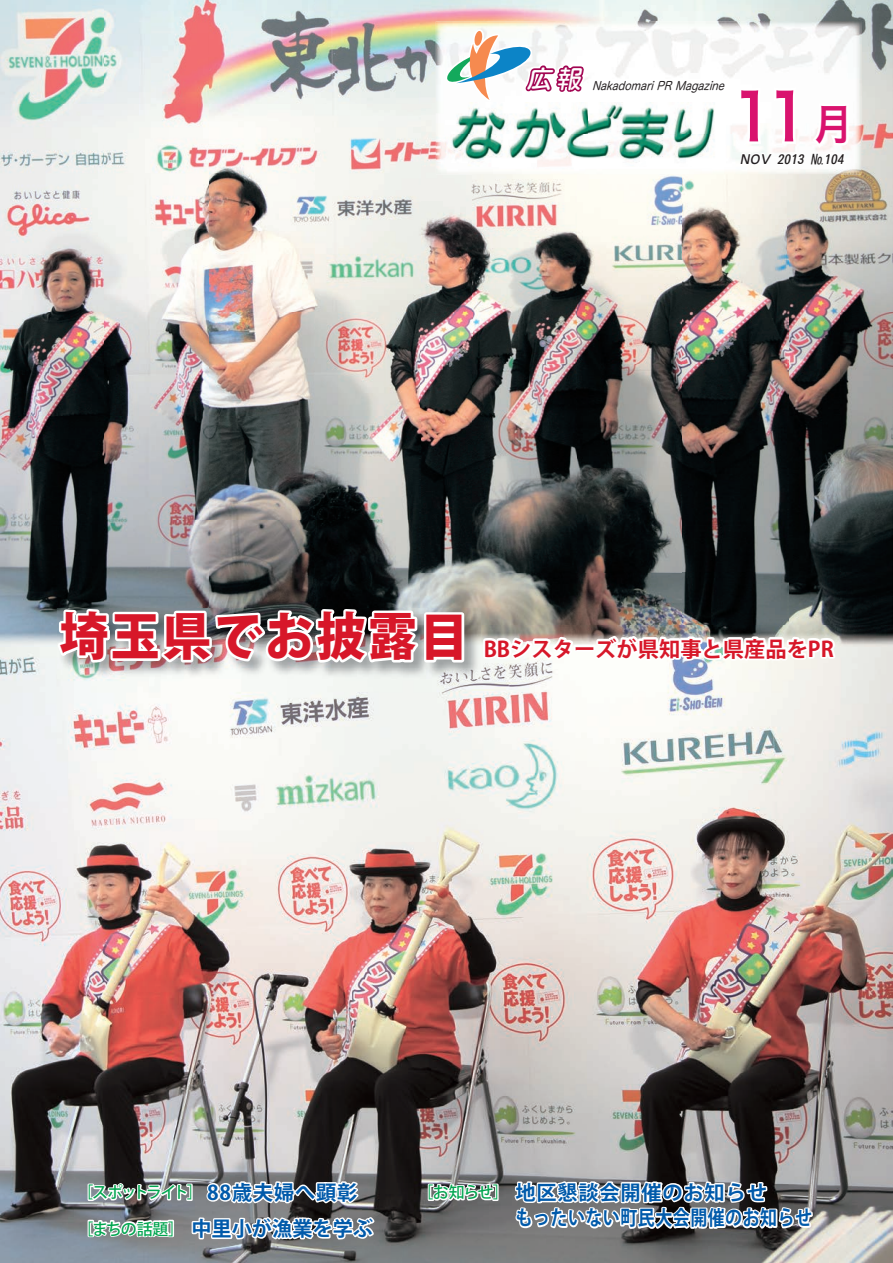
<style>
.page{position:relative;width:893px;height:1263px;background:#fff}
.page>*{position:absolute;margin:0;border:0;box-sizing:border-box;transform-origin:0 0}
.t1{font:63.75px "Hira Kaku Pro W6";color:#d9136e;scale:.9 1}
.t2{font:800 51px "Koz Go Pro";letter-spacing:.05em;color:#d71729;scale:.96 1}
.t3{font:42.45px "Hira Kaku Pro W6";color:#d9136e;scale:.9 1}
.t4{font:italic 24.45px "Motoya Maru W4 90 msp RKSJ H";color:#fff}
.t5{font:700 21.3px "Koz Go Pro";color:#d71729}
.t6{font:700 20.25px "Koz Go Pro";letter-spacing:.03em;color:#015aaa}
.t7{font:700 20.25px "Koz Go Pro";letter-spacing:.03em;color:#015aaa;scale:.84 1}
.t8{font:700 20.25px "Koz Go Pro";color:#015aaa}
.t9{font:500 15.9px "Koz Go Pro";letter-spacing:-.11em;color:#00a54f}
.t10{font:500 15.9px "Koz Go Pro";letter-spacing:-.135em;color:#00a54f}
.t11{font:italic 12.75px "Motoya Cedar W4 90 msp RKSJ H";color:#231f20}
.t12{font:italic 11.7px "Hira Maru Pro W4";color:#231f20;scale:.9 1}
</style>
<div class="page">
<img style="left:0;top:646px;width:893px;height:617px">
<img style="left:0;top:0;width:420px;height:521px">
<img style="left:420px;top:0;width:473px;height:52px">
<img style="left:420px;top:52px;width:53px;height:521px">
<img style="left:841px;top:52px;width:52px;height:573px">
<img style="left:473px;top:174px;width:315px;height:399px">
<img style="left:788px;top:175px;width:53px;height:450px">
<img style="left:0;top:521px;width:105px;height:104px">
<img style="left:105px;top:521px;width:315px;height:23px">
<img style="left:467px;top:573px;width:321px;height:52px">
<img style="left:480px;top:625px;width:413px;height:21px">
<svg style="left:86px;top:1057px;width:291px;height:185px;background:#918e8e"></svg>
<svg style="left:426px;top:1182px;width:74px;height:21px"></svg>
<svg style="left:512px;top:1175px;width:303px;height:88px"></svg>
<img style="left:57px;top:608px;width:423px;height:70px">
<svg style="left:54px;top:544px;width:413px;height:124px"></svg>
<svg style="left:481px;top:632px;width:359px;height:34px"></svg>
<img style="left:436px;top:21px;width:9px;height:102px">
<img style="left:727px;top:21px;width:134px;height:102px">
<img style="left:436px;top:123px;width:425px;height:51px">
<svg style="left:445px;top:0;width:282px;height:167px"></svg>
<hr style="left:522px;top:95px;width:204px;height:1px;background:#fff">
<svg style="left:736px;top:84px;width:117px;height:91px"></svg>
<p class="t4" style="left:527px;top:66px;width:60px">広報</p>
<p class="t12" style="left:592px;top:75px;width:154px">Nakadomari PR Magazine</p>
<h1 class="t1" style="left:732px;top:59px;width:86px">11</h1>
<h3 class="t3" style="left:814px;top:86px;width:44px">月</h3>
<p class="t11" style="left:740px;top:153px;width:87px">NOV 2013 No</p>
<p class="t11" style="left:824px;top:153px;width:24px">104</p>
<h2 class="t2" style="left:60px;top:603px;width:428px">埼玉県でお披露目</h2>
<p class="t5" style="left:484px;top:635px;width:352px">BBシスターズが県知事と県産品をPR</p>
<p class="t10" style="left:77px;top:1182px;width:127px">［スポットライト］</p>
<p class="t6" style="left:207px;top:1179px;width:151px">88歳夫婦へ顕彰</p>
<p class="t9" style="left:77px;top:1218px;width:108px">［まちの話題］</p>
<p class="t8" style="left:191px;top:1215px;width:183px">中里小が漁業を学ぶ</p>
<p class="t9" style="left:418px;top:1182px;width:93px">［お知らせ］</p>
<p class="t6" style="left:516px;top:1179px;width:253px">地区懇談会開催のお知らせ</p>
<p class="t7" style="left:516px;top:1205px;width:355px">もったいない町民大会開催のお知らせ</p>
</div>
